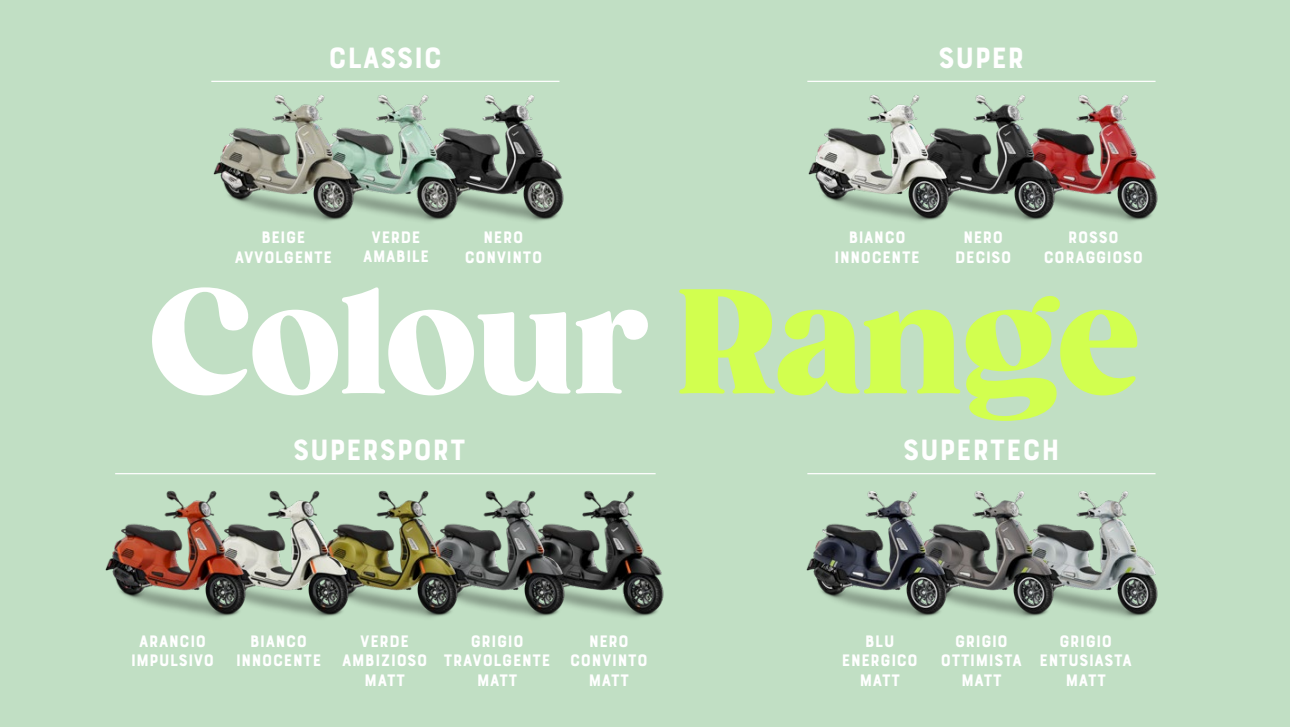
<style>
.page{position:relative;width:1290px;height:727px;background:#fff}
.page>*{position:absolute;margin:0;border:0;box-sizing:border-box;transform-origin:0 0}
.t1{font:800 143.75px "Gazpacho";color:#fff}
.t2{font:30.88px "Bourton Base";color:#fff}
.t3{font:17.5px/19.6px "Bourton Base";color:#fff;text-align:center}
.s1{color:#d2ff4f}
</style>
<div class="page">
<div style="left:0;top:0;width:1290px;height:726px;background:#c1dfc4"></div>
<img style="left:480px;top:80px;width:84px;height:142px">
<img style="left:587px;top:474px;width:77px;height:144px">
<img style="left:1077px;top:80px;width:81px;height:142px">
<img style="left:1076px;top:474px;width:82px;height:144px">
<img style="left:376px;top:80px;width:104px;height:142px">
<img style="left:211px;top:80px;width:165px;height:142px">
<img style="left:971px;top:80px;width:106px;height:142px">
<img style="left:808px;top:80px;width:163px;height:142px">
<img style="left:481px;top:474px;width:106px;height:144px">
<img style="left:371px;top:474px;width:110px;height:144px">
<img style="left:268px;top:474px;width:103px;height:144px">
<img style="left:105px;top:474px;width:163px;height:144px">
<img style="left:969px;top:474px;width:107px;height:144px">
<img style="left:806px;top:474px;width:163px;height:144px">
<hr style="left:211px;top:81px;width:348px;height:1px;background:#fff">
<hr style="left:115px;top:473px;width:541px;height:1px;background:#fff">
<hr style="left:807px;top:81px;width:348px;height:1px;background:#fff">
<hr style="left:807px;top:473px;width:348px;height:1px;background:#fff">
<h2 class="t2" style="left:328px;top:38px;width:116px">CLASSIC</h2>
<h2 class="t2" style="left:938px;top:38px;width:88px">SUPER</h2>
<p class="t3" style="left:834px;top:228px;width:87px">BIANCO<br>INNOCENTE</p>
<p class="t3" style="left:234px;top:228px;width:99px">BEIGE<br>AVVOLGENTE</p>
<p class="t3" style="left:464px;top:228px;width:80px">NERO<br>CONVINTO</p>
<p class="t3" style="left:955px;top:228px;width:58px">NERO<br>DECISO</p>
<p class="t3" style="left:363px;top:229px;width:68px;line-height:18.4px">VERDE<br>AMABILE</p>
<p class="t3" style="left:1043px;top:228px;width:102px">ROSSO<br>CORAGGIOSO</p>
<h1 class="t1" style="left:150px;top:254px;width:992px">Colour <span class="s1">Range</span></h1>
<h2 class="t2" style="left:293px;top:431px;width:175px">SUPERSPORT</h2>
<h2 class="t2" style="left:903px;top:431px;width:159px">SUPERTECH</h2>
<p class="t3" style="left:131px;top:631px;width:85px">ARANCIO<br>IMPULSIVO</p>
<p class="t3" style="left:236px;top:631px;width:87px">BIANCO<br>INNOCENTE</p>
<p class="t3" style="left:342px;top:631px;width:87px">VERDE<br>AMBIZIOSO<br>MATT</p>
<p class="t3" style="left:444px;top:631px;width:109px">GRIGIO<br>TRAVOLGENTE<br>MATT</p>
<p class="t3" style="left:570px;top:631px;width:80px">NERO<br>CONVINTO<br>MATT</p>
<p class="t3" style="left:841px;top:631px;width:78px">BLU<br>ENERGICO<br>MATT</p>
<p class="t3" style="left:940px;top:631px;width:83px">GRIGIO<br>OTTIMISTA<br>MATT</p>
<p class="t3" style="left:1039px;top:631px;width:95px">GRIGIO<br>ENTUSIASTA<br>MATT</p>
</div>
